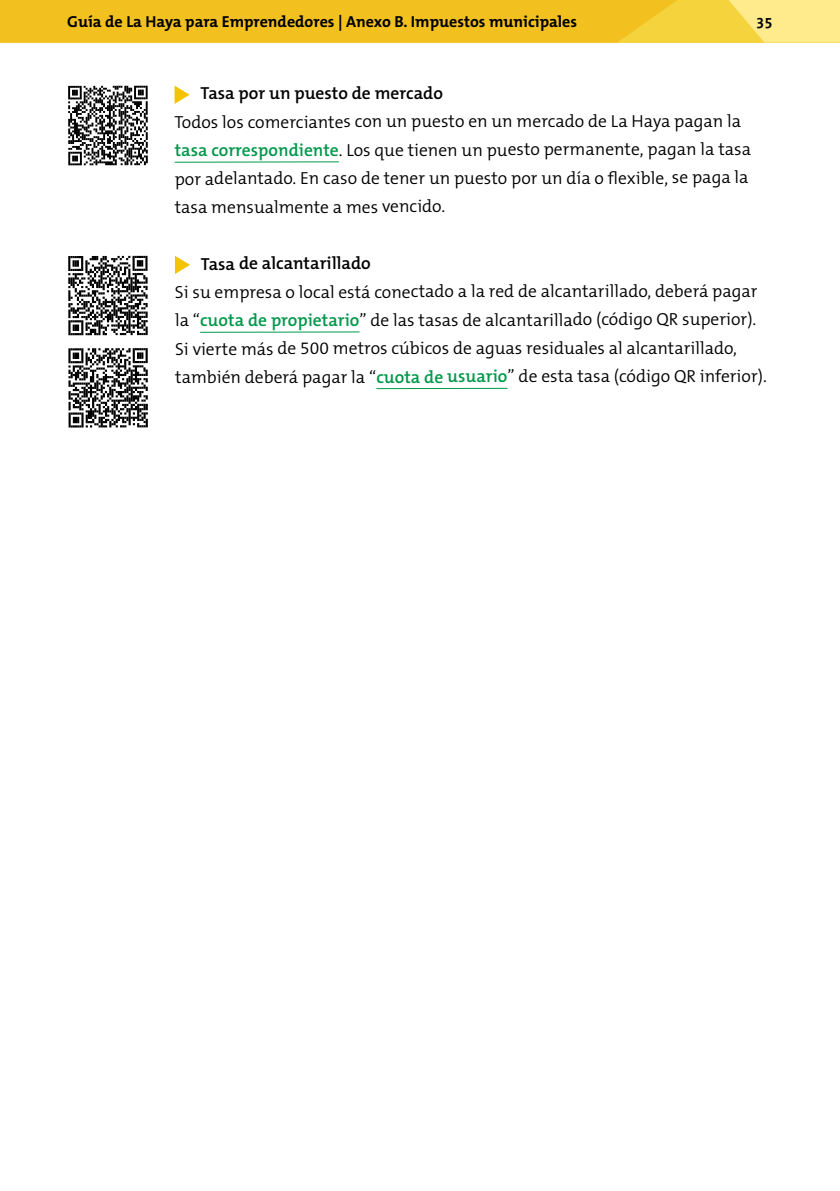
<style>
.page{position:relative;width:840px;height:1191px;background:#fff}
.page>*{position:absolute;margin:0;border:0;box-sizing:border-box;transform-origin:0 0}
.t1{font:300 17.6px/28.4px "The Mix B W4";letter-spacing:-.005em;color:#000}
.t2{font:600 17.6px "The Mix B W6";letter-spacing:-.005em;color:#000}
.t3{font:700 16px "The Mix B W7";color:#000}
.t4{font:700 15px "The Sans B W7";color:#000}
.s1{font-family:"The Mix B W6";font-weight:600;color:#00984a}
</style>
<div class="page">
<div style="left:0;top:0;width:839px;height:43px;background:#f5d33d"></div>
<svg style="left:729px;top:0;width:110px;height:43px"></svg>
<div style="left:0;top:0;width:677px;height:43px;background:#f3c11f"></div>
<hr style="left:175px;top:161px;width:163px;height:1px;background:#00984a">
<hr style="left:200px;top:331px;width:159px;height:2px;background:#00984a">
<hr style="left:376px;top:388px;width:131px;height:1px;background:#00984a">
<svg style="left:174px;top:86px;width:15px;height:18px"></svg>
<svg style="left:175px;top:256px;width:15px;height:18px"></svg>
<svg style="left:68px;top:86px;width:80px;height:79px"></svg>
<svg style="left:68px;top:256px;width:80px;height:79px"></svg>
<svg style="left:68px;top:348px;width:80px;height:79px"></svg>
<p class="t3" style="left:67px;top:12px;width:511px">Guía de La Haya para Emprendedores | Anexo B. Impuestos municipales</p>
<p class="t4" style="left:755px;top:12px;width:18px">35</p>
<p class="t2" style="left:200px;top:82px;width:244px">Tasa por un puesto de mercado</p>
<p class="t1" style="left:174px;top:107px;width:577px">Todos los comerciantes con un puesto en un mercado de La Haya pagan la <span class="s1">tasa correspondiente</span>. Los que tienen un puesto permanente, pagan la tasa por adelantado. En caso de tener un puesto por un día o flexible, se paga la tasa mensualmente a mes vencido.</p>
<p class="t2" style="left:201px;top:252px;width:171px">Tasa de alcantarillado</p>
<p class="t1" style="left:175px;top:277px;width:593px">Si su empresa o local está conectado a la red de alcantarillado, deberá pagar la “<span class="s1">cuota de propietario</span>” de las tasas de alcantarillado (código QR superior).<br>Si vierte más de 500 metros cúbicos de aguas residuales al alcantarillado, también deberá pagar la “<span class="s1">cuota de usuario</span>” de esta tasa (código QR inferior).</p>
</div>
